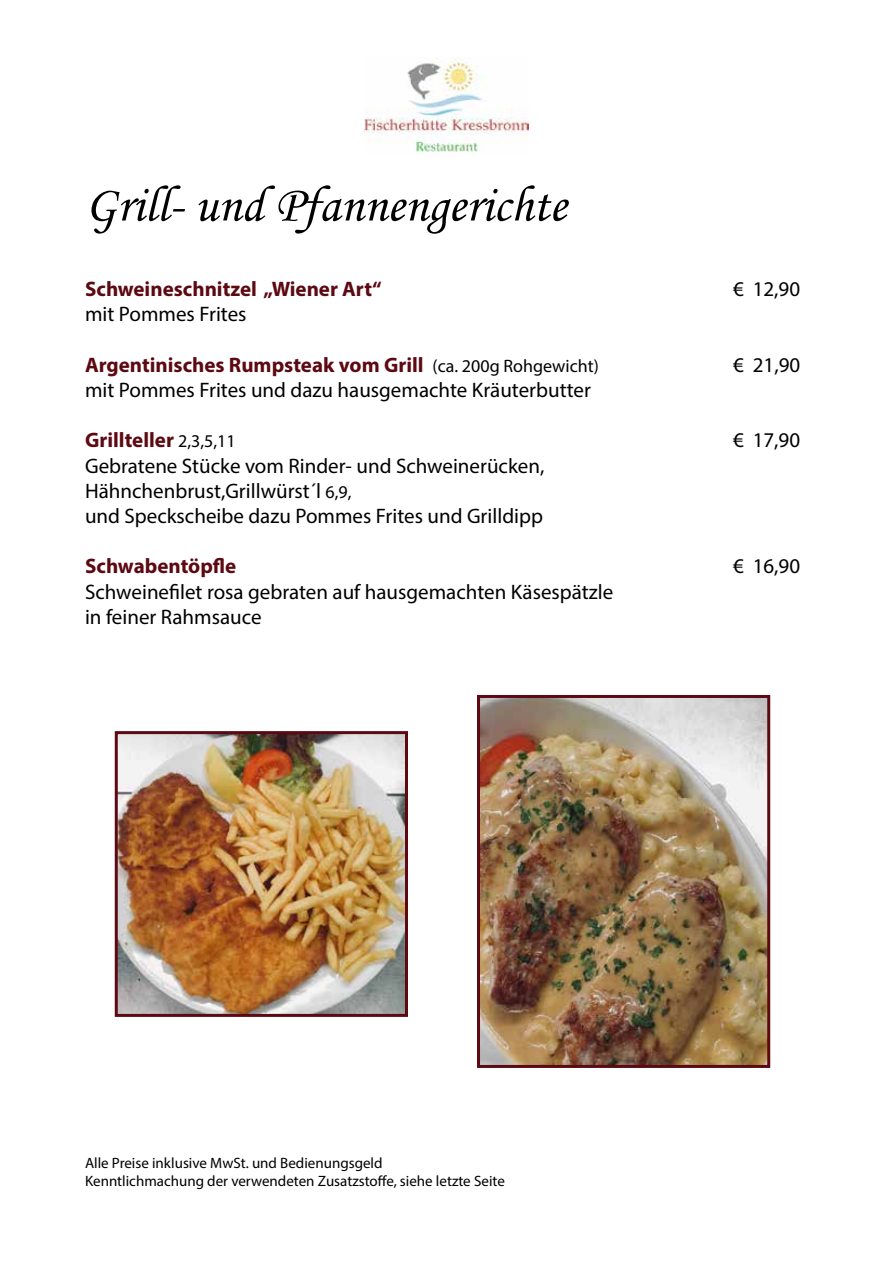
<style>
.page{position:relative;width:893px;height:1263px;background:#fff}
.page>*{position:absolute;margin:0;border:0;box-sizing:border-box;transform-origin:0 0}
.t1{font:51px "Monotype Corsiva";color:#000}
.t2{font:21px/25.2px "Myriad Pro";color:#000}
.t3{font:700 21px "Myriad Pro";color:#5c0912}
.t4{font:15px/18px "Myriad Pro";color:#000}
.s1{font-weight:400;font-size:18px;color:#000}
.s2{font-size:18px}
</style>
<div class="page">
<img style="left:365px;top:57px;width:163px;height:96px">
<img style="left:119px;top:735px;width:285px;height:278px">
<div style="left:115px;top:731px;width:293px;height:286px;border:3px solid #5c0912"></div>
<img style="left:481px;top:699px;width:285px;height:365px">
<div style="left:477px;top:695px;width:293px;height:373px;border:3px solid #5c0912"></div>
<h1 class="t1" style="left:85px;top:174px;width:483px">Grill- und Pfannengerichte</h1>
<p class="t3" style="left:85px;top:275px;width:298px">Schweineschnitzel „Wiener Art“</p>
<p class="t2" style="left:733px;top:276px;width:69px">€ 12,90</p>
<p class="t2" style="left:85px;top:301px;width:163px">mit Pommes Frites</p>
<p class="t3" style="left:85px;top:351px;width:515px">Argentinisches Rumpsteak vom Grill <span class="s1">(ca. 200g Rohgewicht)</span></p>
<p class="t2" style="left:733px;top:352px;width:69px">€ 21,90</p>
<p class="t2" style="left:85px;top:377px;width:507px">mit Pommes Frites und dazu hausgemachte Kräuterbutter</p>
<p class="t3" style="left:85px;top:427px;width:152px">Grillteller <span class="s1">2,3,5,11</span></p>
<p class="t2" style="left:733px;top:427px;width:69px">€ 17,90</p>
<p class="t2" style="left:85px;top:453px;width:461px">Gebratene Stücke vom Rinder- und Schweinerücken,<br>Hähnchenbrust,Grillwürst´l <span class="s2">6,9,<br></span>und Speckscheibe dazu Pommes Frites und Grilldipp</p>
<p class="t3" style="left:85px;top:553px;width:153px">Schwabentöpfle</p>
<p class="t2" style="left:733px;top:553px;width:69px">€ 16,90</p>
<p class="t2" style="left:85px;top:579px;width:530px">Schweinefilet rosa gebraten auf hausgemachten Käsespätzle in feiner Rahmsauce</p>
<p class="t4" style="left:85px;top:1154px;width:421px">Alle Preise inklusive MwSt. und Bedienungsgeld<br>Kenntlichmachung der verwendeten Zusatzstoffe, siehe letzte Seite</p>
</div>
